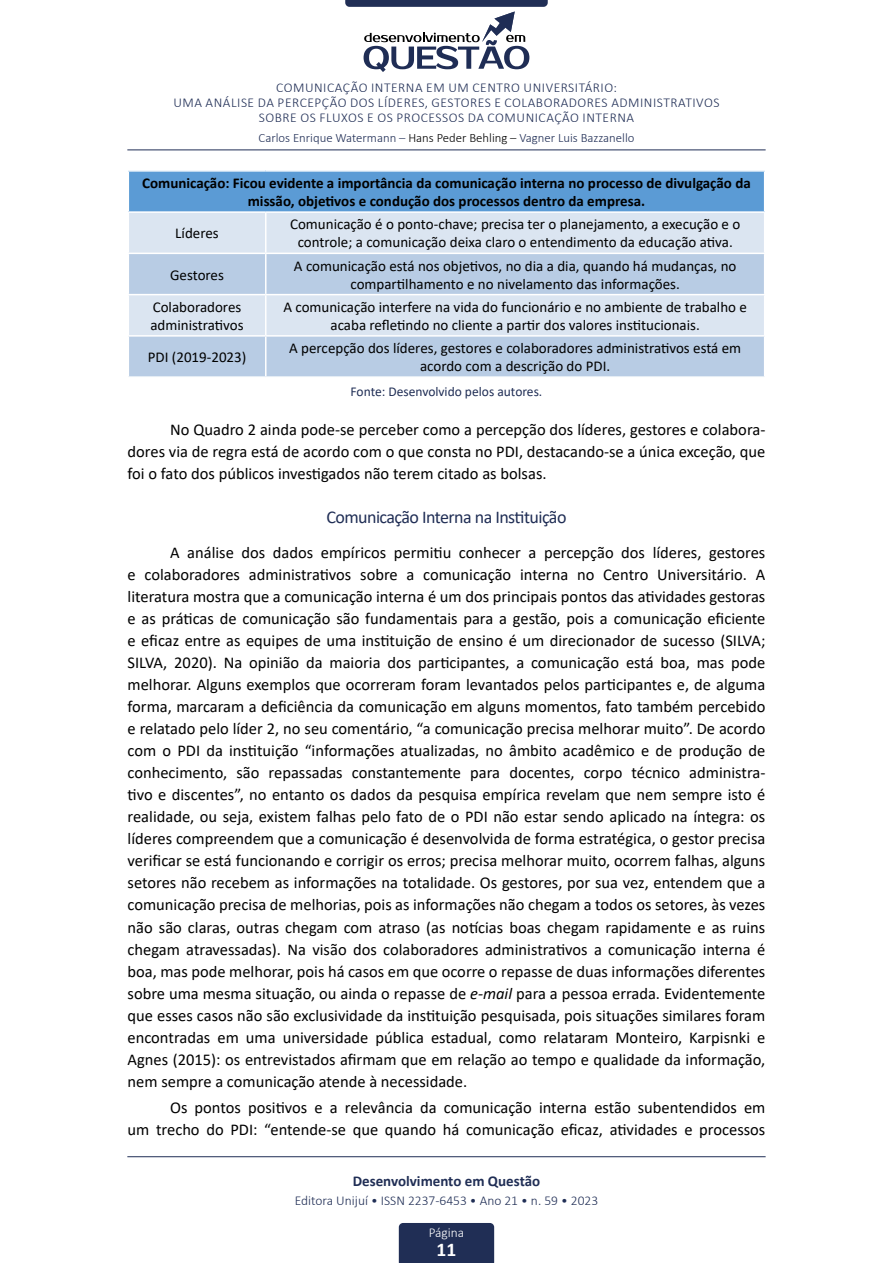
<style>
.page{position:relative;width:893px;height:1263px;background:#fff}
.page>*{position:absolute;margin:0;border:0;box-sizing:border-box;transform-origin:0 0}
.t1{font:700 19.5px "Calibri";color:#fff}
.t2{font:18px "Calibri";letter-spacing:-.03em;color:#202e55}
.t3{font:16.5px/22px "Calibri";color:#000;text-align:justify}
.t4{font:15px/18px "Calibri";color:#000;text-align:center}
.t5{font:700 15px/18px "Calibri";color:#000;text-align:center}
.t6{font:700 15px "Calibri";color:#202e55}
.t7{font:300 13.5px/15px "Calibri";letter-spacing:.04em;color:#202e55;text-align:center}
.t8{font:300 13.5px "Calibri";color:#202e55}
.t9{font:13.5px "Calibri";color:#202e55}
.t10{font:300 13.5px "Calibri";color:#fff}
.t11{font:300 12.75px "Calibri";color:#202e55}
.s1{color:#000}
.s2{font-style:italic}
</style>
<div class="page">
<svg style="left:345px;top:0;width:203px;height:72px"></svg>
<hr style="left:127px;top:150px;width:639px;height:1px;background:#202e55">
<div style="left:399px;top:1223px;width:95px;height:40px;background:#202e55"></div>
<hr style="left:127px;top:1156px;width:639px;height:1px;background:#202e55">
<div style="left:128px;top:171px;width:637px;height:41px;background:#5b9bd5"></div>
<div style="left:129px;top:213px;width:635px;height:40px;background:#dbe5f1"></div>
<svg style="left:129px;top:254px;width:635px;height:122px;background:#c4d4e8"></svg>
<hr style="left:128px;top:170px;width:138px;height:2px;background:#fff">
<hr style="left:266px;top:170px;width:499px;height:2px;background:#fff">
<hr style="left:128px;top:211px;width:138px;height:2px;background:#fff">
<hr style="left:266px;top:211px;width:499px;height:2px;background:#fff">
<hr style="left:128px;top:294px;width:138px;height:1px;background:#fff">
<hr style="left:266px;top:294px;width:499px;height:1px;background:#fff">
<hr style="left:128px;top:335px;width:138px;height:2px;background:#fff">
<hr style="left:266px;top:335px;width:499px;height:2px;background:#fff">
<hr style="left:128px;top:172px;width:1px;height:39px;background:#fff">
<hr style="left:764px;top:172px;width:1px;height:39px;background:#fff">
<hr style="left:265px;top:213px;width:1px;height:40px;background:#fff">
<hr style="left:265px;top:254px;width:1px;height:40px;background:#fff">
<hr style="left:265px;top:295px;width:1px;height:40px;background:#fff">
<hr style="left:265px;top:337px;width:1px;height:39px;background:#fff">
<p class="t7" style="left:173px;top:80px;width:548px">COMUNICAÇÃO INTERNA EM UM CENTRO UNIVERSITÁRIO:<br>UMA ANÁLISE DA PERCEPÇÃO DOS LÍDERES, GESTORES E COLABORADORES ADMINISTRATIVOS<br>SOBRE OS FLUXOS E OS PROCESSOS DA COMUNICAÇÃO INTERNA</p>
<p class="t11" style="left:258px;top:130px;width:377px">Carlos Enrique Watermann – <span class="s1">Hans Peder Behling –</span> Vagner Luis Bazzanello</p>
<p class="t5" style="left:142px;top:174px;width:610px">Comunicação: Ficou evidente a importância da comunicação interna no processo de divulgação da missão, objetivos e condução dos processos dentro da empresa.</p>
<p class="t4" style="left:175px;top:224px;width:45px">Líderes</p>
<p class="t4" style="left:290px;top:215px;width:452px">Comunicação é o ponto-chave; precisa ter o planejamento, a execução e o controle; a comunicação deixa claro o entendimento da educação ativa.</p>
<p class="t4" style="left:170px;top:265px;width:55px">Gestores</p>
<p class="t4" style="left:294px;top:256px;width:444px">A comunicação está nos objetivos, no dia a dia, quando há mudanças, no compartilhamento e no nivelamento das informações.</p>
<p class="t4" style="left:150px;top:297px;width:95px;text-align:left">Colaboradores administrativos</p>
<p class="t4" style="left:283px;top:297px;width:465px">A comunicação interfere na vida do funcionário e no ambiente de trabalho e acaba refletindo no cliente a partir dos valores institucionais.</p>
<p class="t4" style="left:148px;top:348px;width:100px">PDI (2019-2023)</p>
<p class="t4" style="left:289px;top:339px;width:453px">A percepção dos líderes, gestores e colaboradores administrativos está em acordo com a descrição do PDI.</p>
<p class="t9" style="left:351px;top:382px;width:193px">Fonte: Desenvolvido pelos autores.</p>
<p class="t3" style="left:128px;top:418px;width:639px;text-indent:43px">No Quadro 2 ainda pode-se perceber como a percepção dos líderes, gestores e colabora&shy;dores via de regra está de acordo com o que consta no PDI, destacando-se a única exceção, que foi o fato dos públicos investigados não terem citado as bolsas.</p>
<p class="t2" style="left:326px;top:504px;width:242px">Comunicação Interna na Instituição</p>
<p class="t3" style="left:128px;top:541px;width:639px;text-indent:43px">A análise dos dados empíricos permitiu conhecer a percepção dos líderes, gestores e colaboradores administrativos sobre a comunicação interna no Centro Universitário. A literatura mostra que a comunicação interna é um dos principais pontos das atividades gestoras e as práticas de comunicação são fundamentais para a gestão, pois a comunicação eficiente e eficaz entre as equipes de uma instituição de ensino é um direcionador de sucesso (SILVA; SILVA, 2020). Na opinião da maioria dos participantes, a comunicação está boa, mas pode melhorar. Alguns exemplos que ocorreram foram levantados pelos participantes e, de alguma forma, marcaram a deficiência da comunicação em alguns momentos, fato também percebido e relatado pelo líder 2, no seu comentário, “a comunicação precisa melhorar muito”. De acordo com o PDI da instituição “informações atualizadas, no âmbito acadêmico e de produção de conhecimento, são repassadas constantemente para docentes, corpo técnico administra&shy;tivo e discentes”, no entanto os dados da pesquisa empírica revelam que nem sempre isto é realidade, ou seja, existem falhas pelo fato de o PDI não estar sendo aplicado na íntegra: os líderes compreendem que a comunicação é desenvolvida de forma estratégica, o gestor precisa verificar se está funcionando e corrigir os erros; precisa melhorar muito, ocorrem falhas, alguns setores não recebem as informações na totalidade. Os gestores, por sua vez, entendem que a comunicação precisa de melhorias, pois as informações não chegam a todos os setores, às vezes não são claras, outras chegam com atraso (as notícias boas chegam rapidamente e as ruins chegam atravessadas). Na visão dos colaboradores administrativos a comunicação interna é boa, mas pode melhorar, pois há casos em que ocorre o repasse de duas informações diferentes sobre uma mesma situação, ou ainda o repasse de <span class="s2">e-mail</span> para a pessoa errada. Evidentemente que esses casos não são exclusividade da instituição pesquisada, pois situações similares foram encontradas em uma universidade pública estadual, como relataram Monteiro, Karpisnki e Agnes (2015): os entrevistados afirmam que em relação ao tempo e qualidade da informação, nem sempre a comunicação atende à necessidade.</p>
<p class="t3" style="left:128px;top:1096px;width:639px;text-align:right">Os pontos positivos e a relevância da comunicação interna estão subentendidos em<br>um trecho do PDI: “entende-se que quando há comunicação eficaz, atividades e processos</p>
<p class="t6" style="left:353px;top:1170px;width:189px">Desenvolvimento em Questão</p>
<p class="t8" style="left:295px;top:1192px;width:305px">Editora Unijuí • ISSN 2237-6453 • Ano 21 • n. 59 • 2023</p>
<p class="t10" style="left:429px;top:1224px;width:37px">Página</p>
<p class="t1" style="left:437px;top:1236px;width:21px">11</p>
</div>
